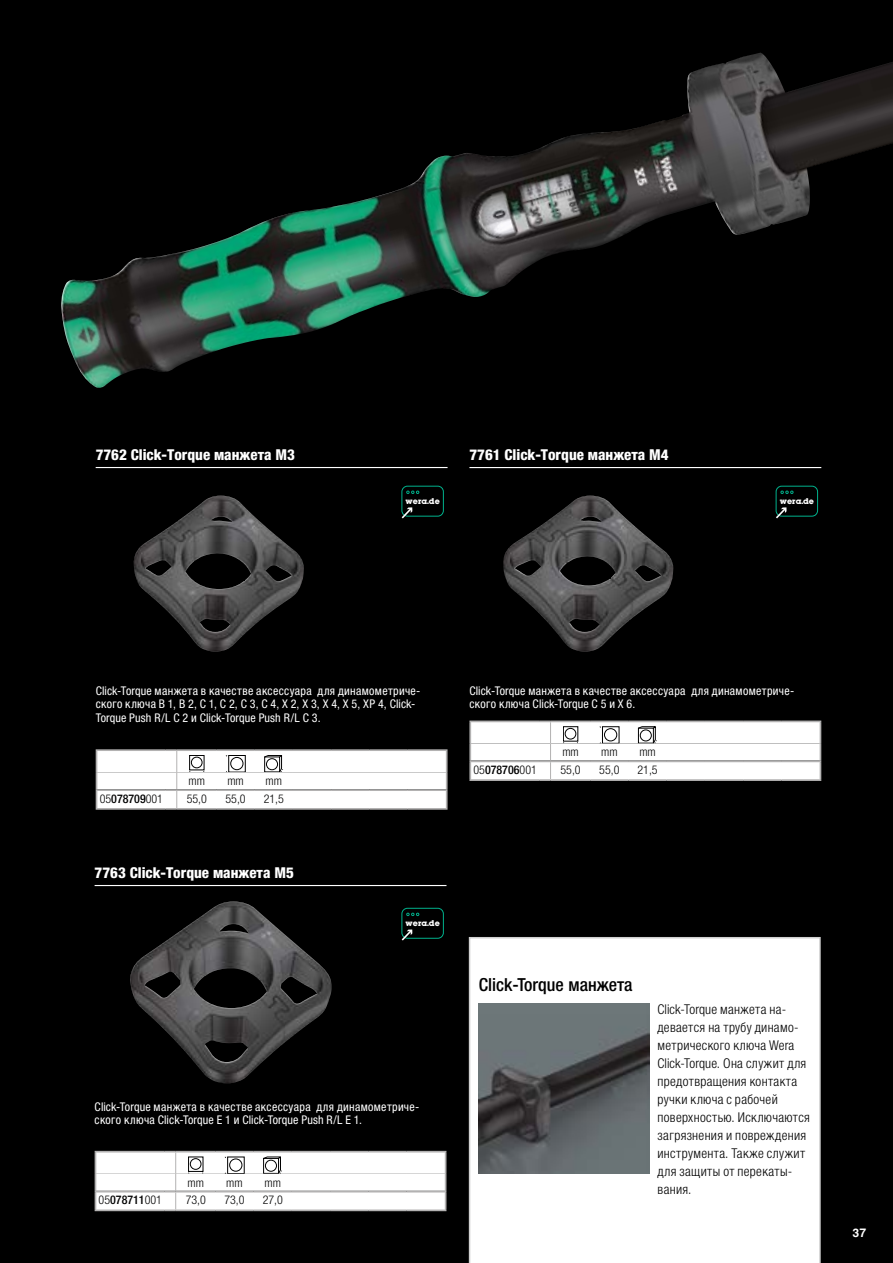
<style>
.page{position:relative;width:893px;height:1263px;background:#000}
.page>*{position:absolute;margin:0;border:0;box-sizing:border-box;transform-origin:0 0}
.t1{font:500 condensed 18px "Helvetica Neue LTW1 G";color:#000}
.t2{font:800 condensed 15px "Helvetica Neue LTW1 G";color:#fff}
.t3{font:300 condensed 13.5px/18px "Helvetica Neue LTW1 G";letter-spacing:.025em;color:#000}
.t4{font:condensed 12px/13.5px "Helvetica Neue LTW1 G";letter-spacing:.025em;color:#fff}
.t5{font:300 condensed 12px "Helvetica Neue LTW1 G";color:#000}
.t6{font:500 condensed 12px "Helvetica Neue LTW1 G";color:#000}
.t7{font:700 12px "Helvetica World";color:#fff}
.t8{font:700 7.35px "Lubalin";color:#fff}
.s1{font-weight:300}
</style>
<div class="page">
<div style="left:469px;top:937px;width:352px;height:326px;background:#fff"></div>
<svg style="left:469px;top:720px;width:352px;height:61px;background:#f0f0f0"></svg>
<hr style="left:551px;top:779px;width:39px;height:2px;background:#b3b2b2">
<hr style="left:590px;top:779px;width:38px;height:2px;background:#b3b2b2">
<hr style="left:628px;top:779px;width:39px;height:2px;background:#b3b2b2">
<hr style="left:667px;top:779px;width:38px;height:2px;background:#b3b2b2">
<hr style="left:705px;top:779px;width:38px;height:2px;background:#b3b2b2">
<hr style="left:743px;top:779px;width:38px;height:2px;background:#b3b2b2">
<hr style="left:781px;top:779px;width:40px;height:2px;background:#b3b2b2">
<svg style="left:96px;top:749px;width:352px;height:61px;background:#f1f1f1"></svg>
<hr style="left:177px;top:808px;width:39px;height:2px;background:#b3b2b2">
<hr style="left:216px;top:808px;width:39px;height:2px;background:#b3b2b2">
<hr style="left:255px;top:808px;width:38px;height:2px;background:#b3b2b2">
<hr style="left:293px;top:808px;width:38px;height:2px;background:#b3b2b2">
<hr style="left:331px;top:808px;width:38px;height:2px;background:#b3b2b2">
<hr style="left:369px;top:808px;width:39px;height:2px;background:#b3b2b2">
<hr style="left:408px;top:808px;width:40px;height:2px;background:#b3b2b2">
<svg style="left:95px;top:1151px;width:351px;height:60px;background:#f4f4f4"></svg>
<hr style="left:176px;top:1209px;width:39px;height:2px;background:#b3b2b2">
<hr style="left:215px;top:1209px;width:39px;height:2px;background:#b3b2b2">
<hr style="left:254px;top:1209px;width:38px;height:2px;background:#b3b2b2">
<hr style="left:292px;top:1209px;width:38px;height:2px;background:#b3b2b2">
<hr style="left:330px;top:1209px;width:38px;height:2px;background:#b3b2b2">
<hr style="left:368px;top:1209px;width:39px;height:2px;background:#b3b2b2">
<hr style="left:407px;top:1209px;width:39px;height:2px;background:#b3b2b2">
<img style="left:479px;top:1003px;width:170px;height:170px">
<img style="left:503px;top:496px;width:170px;height:156px">
<img style="left:134px;top:496px;width:170px;height:156px">
<img style="left:130px;top:901px;width:202px;height:182px">
<img style="left:61px;top:53px;width:832px;height:335px">
<hr style="left:469px;top:467px;width:352px;height:1px;background:#fff">
<hr style="left:96px;top:467px;width:352px;height:1px;background:#fff">
<hr style="left:95px;top:885px;width:351px;height:1px;background:#fff">
<svg style="left:776px;top:486px;width:42px;height:32px"></svg>
<svg style="left:401px;top:486px;width:43px;height:32px"></svg>
<svg style="left:401px;top:908px;width:43px;height:32px"></svg>
<p class="t2" style="left:96px;top:446px;width:201px">7762 Click-Torque манжета M3</p>
<p class="t2" style="left:469px;top:446px;width:201px">7761 Click-Torque манжета M4</p>
<p class="t8" style="left:406px;top:496px;width:36px">wera.de</p>
<p class="t8" style="left:780px;top:496px;width:36px">wera.de</p>
<p class="t4" style="left:96px;top:684px;width:326px">Click-Torque манжета в качестве аксессуара для динамометриче&shy;ского ключа B 1, B 2, C 1, C 2, C 3, C 4, X 2, X 3, X 4, X 5, XP 4, Click-<br>Torque Push R/L C 2 и Click-Torque Push R/L C 3.</p>
<p class="t5" style="left:189px;top:774px;width:18px">mm</p>
<p class="t5" style="left:227px;top:774px;width:18px">mm</p>
<p class="t5" style="left:266px;top:774px;width:18px">mm</p>
<p class="t6" style="left:100px;top:791px;width:65px"><span class="s1">05</span>078709<span class="s1">001</span></p>
<p class="t5" style="left:187px;top:791px;width:22px">55,0</p>
<p class="t5" style="left:225px;top:791px;width:22px">55,0</p>
<p class="t5" style="left:264px;top:791px;width:22px">21,5</p>
<p class="t2" style="left:95px;top:864px;width:201px">7763 Click-Torque манжета M5</p>
<p class="t8" style="left:406px;top:918px;width:36px">wera.de</p>
<p class="t4" style="left:95px;top:1100px;width:326px">Click-Torque манжета в качестве аксессуара для динамометриче&shy;ского ключа Click-Torque E 1 и Click-Torque Push R/L E 1.</p>
<p class="t5" style="left:188px;top:1175px;width:18px">mm</p>
<p class="t5" style="left:226px;top:1175px;width:18px">mm</p>
<p class="t5" style="left:265px;top:1175px;width:18px">mm</p>
<p class="t6" style="left:99px;top:1193px;width:65px"><span class="s1">05</span>078711<span class="s1">001</span></p>
<p class="t5" style="left:186px;top:1193px;width:22px">73,0</p>
<p class="t5" style="left:224px;top:1193px;width:22px">73,0</p>
<p class="t5" style="left:263px;top:1193px;width:22px">27,0</p>
<p class="t4" style="left:469px;top:684px;width:326px">Click-Torque манжета в качестве аксессуара для динамометриче&shy;ского ключа Click-Torque C 5 и X 6.</p>
<p class="t5" style="left:562px;top:745px;width:18px">mm</p>
<p class="t5" style="left:601px;top:745px;width:18px">mm</p>
<p class="t5" style="left:639px;top:745px;width:18px">mm</p>
<p class="t6" style="left:473px;top:762px;width:65px"><span class="s1">05</span>078706<span class="s1">001</span></p>
<p class="t5" style="left:560px;top:763px;width:22px">55,0</p>
<p class="t5" style="left:599px;top:763px;width:22px">55,0</p>
<p class="t5" style="left:637px;top:763px;width:22px">21,5</p>
<h1 class="t1" style="left:479px;top:974px;width:155px">Click-Torque манжета</h1>
<p class="t3" style="left:657px;top:1000px;width:154px">Click-Torque манжета на&shy;девается на трубу динамо&shy;метрического ключа Wera<br>Click-Torque. Она служит для предотвращения контакта ручки ключа с рабочей поверхностью. Исключаются загрязнения и повреждения инструмента. Также служит для защиты от перекаты&shy;вания.</p>
<p class="t7" style="left:853px;top:1225px;width:15px">37</p>
</div>
